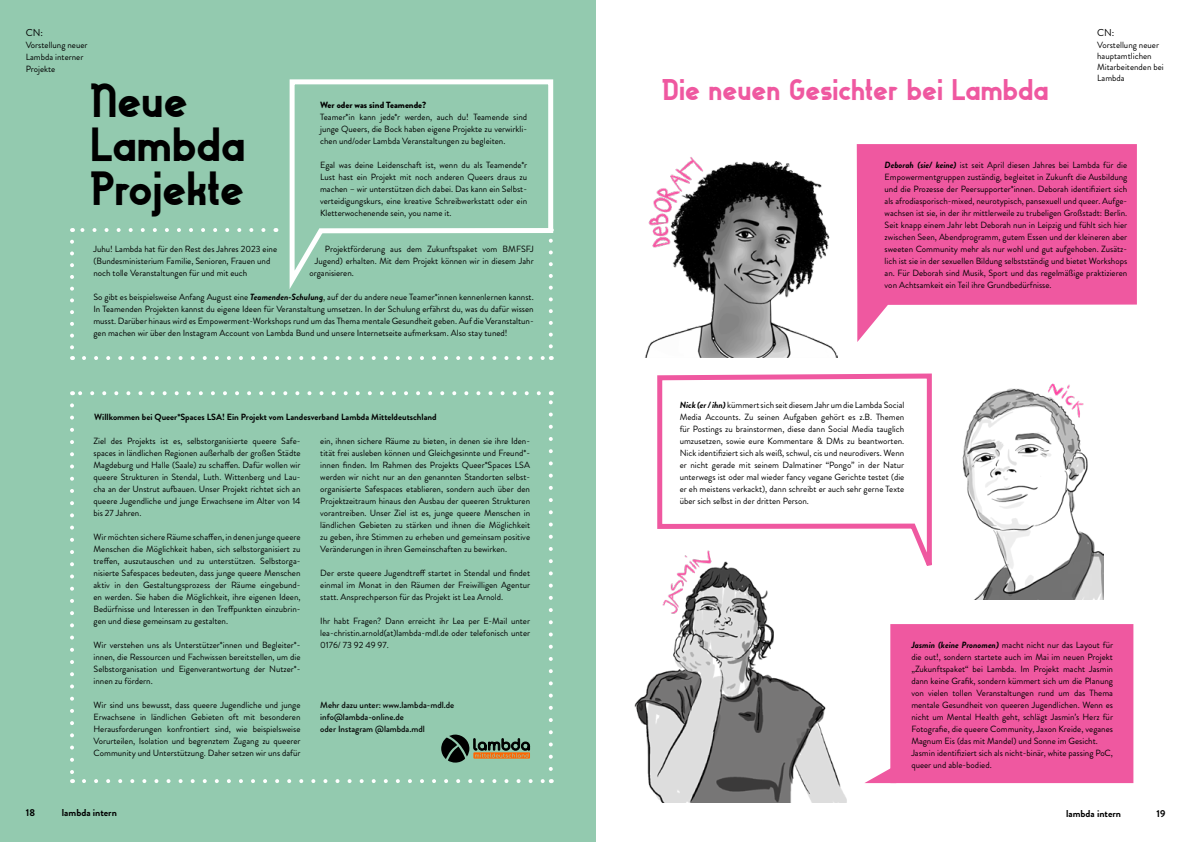
<style>
.page{position:relative;width:1191px;height:842px;background:#fff}
.page>*{position:absolute;margin:0;border:0;box-sizing:border-box;transform-origin:0 0}
.t1{font:700 48px/44px "Gilbert";color:#000}
.t2{font:700 30px "Gilbert";color:#ef58a0}
.t3{font:700 10px "Brandon Grotesque";color:#000}
.t4{font:10px "Brandon Grotesque";color:#000}
.t5{font:9px/12px "Brandon Grotesque";color:#000}
.t6{font:700 9px "Brandon Grotesque";color:#000}
.t7{font:500 9px/12px "Brandon Grotesque";color:#000}
.t8{font:900 9px "Brandon Grotesque";color:#000}
.s1{font-weight:700;font-style:italic}
</style>
<div class="page">
<div style="left:0;top:0;width:596px;height:842px;background:#93caaf"></div>
<svg style="left:84px;top:779px;width:461px;height:4px"></svg>
<svg style="left:70px;top:405px;width:4px;height:378px"></svg>
<svg style="left:549px;top:391px;width:4px;height:378px"></svg>
<svg style="left:72px;top:391px;width:467px;height:4px"></svg>
<svg style="left:289px;top:79px;width:265px;height:210px"></svg>
<svg style="left:84px;top:356px;width:461px;height:4px"></svg>
<svg style="left:72px;top:228px;width:191px;height:4px"></svg>
<svg style="left:70px;top:242px;width:4px;height:118px"></svg>
<svg style="left:549px;top:228px;width:4px;height:118px"></svg>
<svg style="left:441px;top:734px;width:89px;height:29px"></svg>
<svg style="left:657px;top:373px;width:249px;height:156px"></svg>
<svg style="left:856px;top:144px;width:280px;height:198px;fill:#ef58a0"></svg>
<div style="left:885px;top:624px;width:248px;height:159px;background:#ef58a0"></div>
<img style="left:634px;top:519px;width:251px;height:283px">
<img style="left:906px;top:373px;width:197px;height:226px">
<img style="left:644px;top:157px;width:193px;height:201px">
<p class="t4" style="left:26px;top:26px;width:19px">CN:</p>
<p class="t5" style="left:26px;top:39px;width:63px">Vorstellung neuer<br>Lambda interner<br>Projekte</p>
<h1 class="t1" style="left:90px;top:78px;width:157px">Neue<br>Lambda<br>Projekte</h1>
<p class="t8" style="left:320px;top:99px;width:108px">Wer oder was sind Teamende?</p>
<p class="t5" style="left:320px;top:111px;width:208px;text-align:justify">Teamer*in kann jede*r werden, auch du! Teamende sind junge Queers, die Bock haben eigene Projekte zu verwirkli&shy;chen und/oder Lambda Veranstaltungen zu begleiten.</p>
<p class="t5" style="left:320px;top:159px;width:208px">Egal was deine Leidenschaft ist, wenn du als Teamende*r Lust hast ein Projekt mit noch anderen Queers draus zu machen – wir unterstützen dich dabei. Das kann ein Selbst&shy;verteidigungskurs, eine kreative Schreibwerkstatt oder ein Kletterwochenende sein, you name it.</p>
<p class="t5" style="left:93px;top:243px;width:185px">Juhu! Lambda hat für den Rest des Jahres 2023 eine</p>
<p class="t5" style="left:325px;top:243px;width:210px">Projektförderung aus dem Zukunftspaket vom BMFSFJ</p>
<p class="t5" style="left:93px;top:255px;width:178px">(Bundesministerium Familie, Senioren, Frauen und</p>
<p class="t5" style="left:315px;top:255px;width:220px">Jugend) erhalten. Mit dem Projekt können wir in diesem Jahr</p>
<p class="t5" style="left:93px;top:267px;width:155px">noch tolle Veranstaltungen für und mit euch</p>
<p class="t5" style="left:309px;top:267px;width:46px">organisieren.</p>
<p class="t5" style="left:93px;top:291px;width:442px;text-align:justify">So gibt es beispielsweise Anfang August eine <span class="s1">Teamenden-Schulung</span>, auf der du andere neue Teamer*innen kennenlernen kannst.<br>In Teamenden Projekten kannst du eigene Ideen für Veranstaltung umsetzen. In der Schulung erfährst du, was du dafür wissen musst. Darüber hinaus wird es Empowerment-Workshops rund um das Thema mentale Gesundheit geben. Auf die Veranstaltun&shy;gen machen wir über den Instagram Account von Lambda Bund und unsere Internetseite aufmerksam. Also stay tuned!</p>
<p class="t6" style="left:94px;top:410px;width:344px">Willkommen bei Queer*Spaces LSA! Ein Projekt vom Landesverband Lambda Mitteldeutschland</p>
<p class="t5" style="left:94px;top:435px;width:208px">Ziel des Projekts ist es, selbstorganisierte queere Safe&shy;spaces in ländlichen Regionen außerhalb der großen Städte Magdeburg und Halle (Saale) zu schaffen. Dafür wollen wir queere Strukturen in Stendal, Luth. Wittenberg und Lau&shy;cha an der Unstrut aufbauen. Unser Projekt richtet sich an queere Jugendliche und junge Erwachsene im Alter von 14 bis 27 Jahren.</p>
<p class="t5" style="left:94px;top:531px;width:208px">Wir möchten sichere Räume schaffen, in denen junge queere Menschen die Möglichkeit haben, sich selbstorganisiert zu treffen, auszutauschen und zu unterstützen. Selbstorga&shy;nisierte Safespaces bedeuten, dass junge queere Menschen aktiv in den Gestaltungsprozess der Räume eingebund&shy;en werden. Sie haben die Möglichkeit, ihre eigenen Ideen, Bedürfnisse und Interessen in den Treffpunkten einzubrin&shy;gen und diese gemeinsam zu gestalten.</p>
<p class="t5" style="left:94px;top:639px;width:208px">Wir verstehen uns als Unterstützer*innen und Begleiter*- innen, die Ressourcen und Fachwissen bereitstellen, um die Selbstorganisation und Eigenverantwortung der Nutzer*- innen zu fördern.</p>
<p class="t5" style="left:94px;top:699px;width:208px;text-align:justify">Wir sind uns bewusst, dass queere Jugendliche und junge Erwachsene in ländlichen Gebieten oft mit besonderen Herausforderungen konfrontiert sind, wie beispielsweise Vorurteilen, Isolation und begrenztem Zugang zu queerer Community und Unterstützung. Daher setzen wir uns dafür</p>
<p class="t5" style="left:320px;top:435px;width:211px">ein, ihnen sichere Räume zu bieten, in denen sie ihre Iden&shy;tität frei ausleben können und Gleichgesinnte und Freund*- innen finden. Im Rahmen des Projekts Queer*Spaces LSA werden wir nicht nur an den genannten Standorten selbst&shy;organisierte Safespaces etablieren, sondern auch über den Projektzeitraum hinaus den Ausbau der queeren Strukturen vorantreiben. Unser Ziel ist es, junge queere Menschen in ländlichen Gebieten zu stärken und ihnen die Möglichkeit zu geben, ihre Stimmen zu erheben und gemeinsam positive Veränderungen in ihren Gemeinschaften zu bewirken.</p>
<p class="t5" style="left:320px;top:567px;width:211px;text-align:justify">Der erste queere Jugendtreff startet in Stendal und findet einmal im Monat in den Räumen der Freiwilligen Agentur statt. Ansprechperson für das Projekt ist Lea Arnold.</p>
<p class="t5" style="left:320px;top:615px;width:211px;text-align:justify">Ihr habt Fragen? Dann erreicht ihr Lea per E-Mail unter lea-christin.arnold(at)lambda-mdl.de oder telefonisch unter 0176/ 73 92 49 97.</p>
<p class="t7" style="left:320px;top:699px;width:135px">Mehr dazu unter: www.lambda-mdl.de info@lambda-online.de<br>oder Instagram @lambda.mdl</p>
<h2 class="t2" style="left:662px;top:69px;width:388px">Die neuen Gesichter bei Lambda</h2>
<p class="t4" style="left:1097px;top:26px;width:19px">CN:</p>
<p class="t5" style="left:1097px;top:40px;width:68px;line-height:11px">Vorstellung neuer hauptamtlichen<br>Mitarbeitenden bei<br>Lambda</p>
<p class="t5" style="left:884px;top:159px;width:244px"><span class="s1">Deborah (sie/ keine)</span> ist seit April diesen Jahres bei Lambda für die Empowermentgruppen zuständig, begleitet in Zukunft die Ausbildung und die Prozesse der Peersupporter*innen. Deborah identifiziert sich als afrodiasporisch-mixed, neurotypisch, pansexuell und queer. Aufge&shy;wachsen ist sie, in der ihr mittlerweile zu trubeligen Großstadt: Berlin.<br>Seit knapp einem Jahr lebt Deborah nun in Leipzig und fühlt sich hier zwischen Seen, Abendprogramm, gutem Essen und der kleineren aber sweeten Community mehr als nur wohl und gut aufgehoben. Zusätz&shy;lich ist sie in der sexuellen Bildung selbstständig und bietet Workshops an. Für Deborah sind Musik, Sport und das regelmäßige praktizieren von Achtsamkeit ein Teil ihre Grundbedürfnisse.</p>
<p class="t5" style="left:679px;top:399px;width:226px;text-align:justify"><span class="s1">Nick (er / ihn)</span> kümmert sich seit diesem Jahr um die Lambda Social Media Accounts. Zu seinen Aufgaben gehört es z.B. Themen für Postings zu brainstormen, diese dann Social Media tauglich umzusetzen, sowie eure Kommentare &amp; DMs zu beantworten.<br>Nick identifiziert sich als weiß, schwul, cis und neurodivers. Wenn er nicht gerade mit seinem Dalmatiner “Pongo” in der Natur unterwegs ist oder mal wieder fancy vegane Gerichte testet (die er eh meistens verkackt), dann schreibt er auch sehr gerne Texte über sich selbst in der dritten Person.</p>
<p class="t5" style="left:911px;top:639px;width:203px"><span class="s1">Jasmin (keine Pronomen)</span> macht nicht nur das Layout für die out!, sondern startete auch im Mai im neuen Projekt „Zukunftspaket“ bei Lambda. Im Projekt macht Jasmin dann keine Grafik, sondern kümmert sich um die Planung von vielen tollen Veranstaltungen rund um das Thema mentale Gesundheit von queeren Jugendlichen. Wenn es nicht um Mental Health geht, schlägt Jasmin’s Herz für Fotografie, die queere Community, Jaxon Kreide, veganes Magnum Eis (das mit Mandel) und Sonne im Gesicht.<br>Jasmin identifiziert sich als nicht-binär, white passing PoC, queer und able-bodied.</p>
<p class="t3" style="left:26px;top:805px;width:11px">18</p>
<p class="t3" style="left:62px;top:805px;width:57px">lambda intern</p>
<p class="t3" style="left:1066px;top:806px;width:57px">lambda intern</p>
<p class="t3" style="left:1156px;top:806px;width:10px">19</p>
</div>
